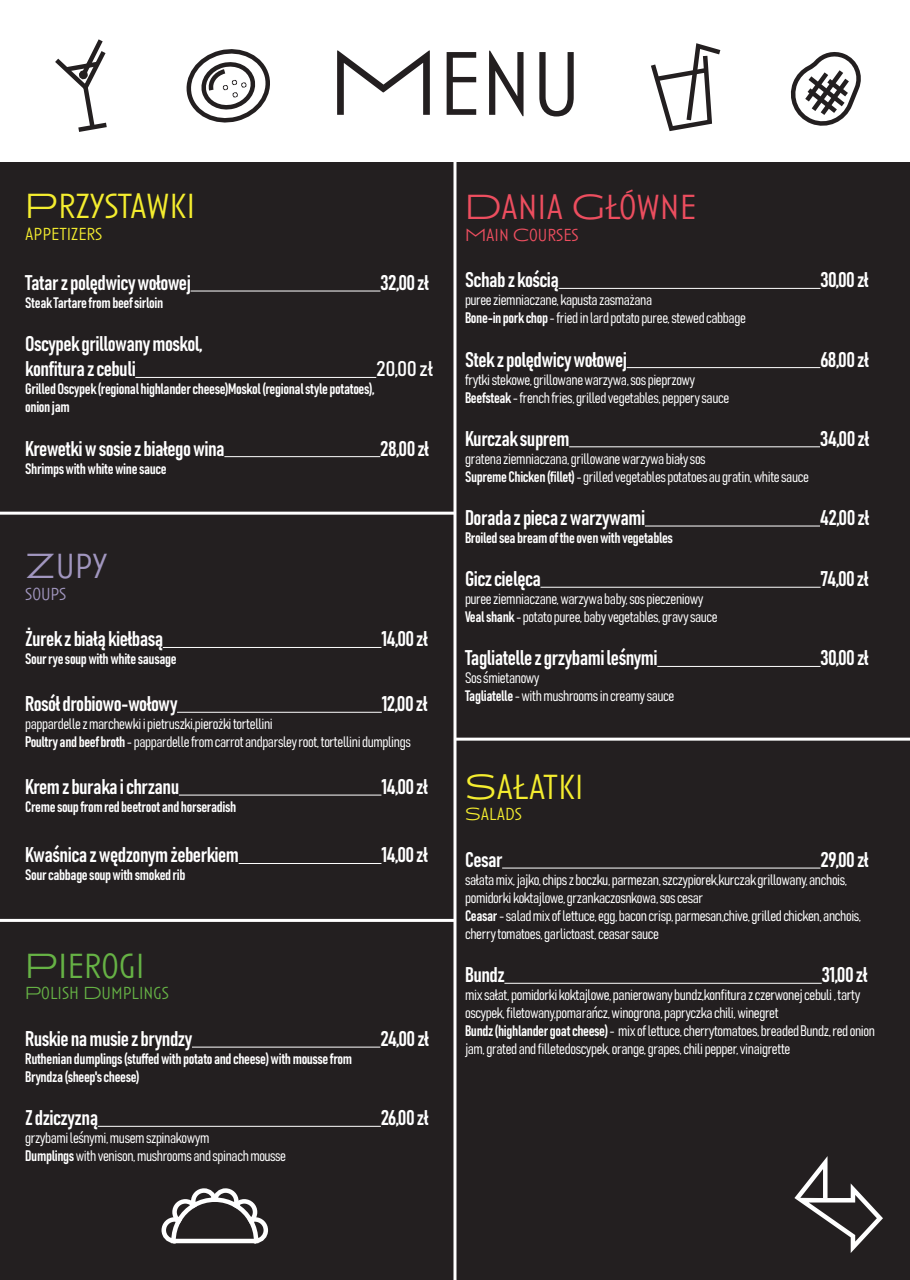
<style>
.page{position:relative;width:910px;height:1280px;background:#fff}
.page>*{position:absolute;margin:0;border:0;box-sizing:border-box;transform-origin:0 0}
.t1{font:300 93.15px "Anisette Std";color:#231f20}
.t2{font:300 36px "Anisette Std";color:#f4ed2f}
.t3{font:300 36px "Anisette Std";color:#ed4e5f}
.t4{font:300 36px "Anisette Std";color:#66b245}
.t5{font:300 36px "Anisette Std";color:#a196bf}
.t6{font:21px/25.2px "Bahnschrift";letter-spacing:-.025em;color:#fff}
.t7{font:300 18px "Anisette Std";color:#f4ed2f}
.t8{font:300 18px "Anisette Std";color:#66b245}
.t9{font:300 18px "Anisette Std";color:#ed4e5f}
.t10{font:300 18px "Anisette Std";color:#a196bf}
.t11{font:15px/18px "Bahnschrift";letter-spacing:-.025em;color:#fff}
</style>
<div class="page">
<div style="left:0;top:161px;width:910px;height:1119px;background:#231f20"></div>
<hr style="left:453px;top:161px;width:3px;height:1119px;background:#fff">
<svg style="left:790px;top:52px;width:71px;height:74px"></svg>
<svg style="left:651px;top:43px;width:70px;height:89px"></svg>
<svg style="left:186px;top:49px;width:84px;height:74px"></svg>
<svg style="left:55px;top:39px;width:52px;height:93px"></svg>
<div style="left:79px;top:70px;width:9px;height:9px;border:4px solid #231f20;border-radius:50%"></div>
<hr style="left:191px;top:291px;width:189px;height:1px;background:#fff">
<hr style="left:135px;top:377px;width:241px;height:1px;background:#fff">
<hr style="left:224px;top:456px;width:156px;height:1px;background:#fff">
<hr style="left:163px;top:647px;width:218px;height:1px;background:#fff">
<hr style="left:177px;top:712px;width:205px;height:1px;background:#fff">
<hr style="left:179px;top:795px;width:202px;height:1px;background:#fff">
<hr style="left:239px;top:863px;width:142px;height:1px;background:#fff">
<hr style="left:192px;top:1047px;width:188px;height:1px;background:#fff">
<hr style="left:98px;top:1126px;width:283px;height:1px;background:#fff">
<hr style="left:559px;top:288px;width:261px;height:1px;background:#fff">
<hr style="left:627px;top:367px;width:193px;height:1px;background:#fff">
<hr style="left:569px;top:447px;width:251px;height:1px;background:#fff">
<hr style="left:645px;top:526px;width:175px;height:1px;background:#fff">
<hr style="left:540px;top:587px;width:281px;height:1px;background:#fff">
<hr style="left:657px;top:666px;width:163px;height:1px;background:#fff">
<hr style="left:502px;top:868px;width:318px;height:1px;background:#fff">
<hr style="left:504px;top:983px;width:318px;height:1px;background:#fff">
<hr style="left:0;top:512px;width:455px;height:3px;background:#fff">
<hr style="left:0;top:919px;width:455px;height:3px;background:#fff">
<hr style="left:455px;top:738px;width:455px;height:3px;background:#fff">
<svg style="left:161px;top:1188px;width:108px;height:56px"></svg>
<svg style="left:794px;top:1156px;width:89px;height:97px"></svg>
<h1 class="t1" style="left:329px;top:34px;width:254px">MENU</h1>
<h2 class="t2" style="left:25px;top:187px;width:172px">PRZYSTAWKI</h2>
<p class="t7" style="left:25px;top:224px;width:79px">APPETIZERS</p>
<h3 class="t6" style="left:25px;top:270px;width:167px">Tatar z polędwicy wołowej</h3>
<h3 class="t6" style="left:380px;top:270px;width:50px">32,00 zł</h3>
<p class="t11" style="left:25px;top:293px;width:140px">Steak Tartare from beef sirloin</p>
<h3 class="t6" style="left:25px;top:331px;width:179px">Oscypek grillowany moskol, konfitura z cebuli</h3>
<h3 class="t6" style="left:376px;top:356px;width:58px">20,00 zł</h3>
<p class="t11" style="left:25px;top:380px;width:351px">Grilled Oscypek (regional highlander cheese)Moskol (regional style potatoes), onion jam</p>
<h3 class="t6" style="left:25px;top:435px;width:201px">Krewetki w sosie z białego wina</h3>
<h3 class="t6" style="left:380px;top:435px;width:50px">28,00 zł</h3>
<p class="t11" style="left:25px;top:459px;width:143px">Shrimps with white wine sauce</p>
<h2 class="t5" style="left:25px;top:547px;width:84px">ZUPY</h2>
<p class="t10" style="left:25px;top:584px;width:43px">SOUPS</p>
<h3 class="t6" style="left:25px;top:626px;width:140px">Żurek z białą kiełbasą</h3>
<h3 class="t6" style="left:381px;top:626px;width:48px">14,00 zł</h3>
<p class="t11" style="left:25px;top:650px;width:153px">Sour rye soup with white sausage</p>
<h3 class="t6" style="left:25px;top:691px;width:154px">Rosół drobiowo-wołowy</h3>
<h3 class="t6" style="left:382px;top:691px;width:47px">12,00 zł</h3>
<p class="t11" style="left:25px;top:715px;width:387px">pappardelle z marchewki i pietruszki,pierożki tortellini<br>Poultry and beef broth -pappardelle from carrot andparsley root, tortellini dumplings</p>
<h3 class="t6" style="left:25px;top:774px;width:156px">Krem z buraka i chrzanu</h3>
<h3 class="t6" style="left:381px;top:774px;width:48px">14,00 zł</h3>
<p class="t11" style="left:25px;top:797px;width:213px">Creme soup from red beetroot and horseradish</p>
<h3 class="t6" style="left:25px;top:842px;width:215px">Kwaśnica z wędzonym żeberkiem</h3>
<h3 class="t6" style="left:381px;top:842px;width:48px">14,00 zł</h3>
<p class="t11" style="left:25px;top:866px;width:162px">Sour cabbage soup with smoked rib</p>
<h2 class="t4" style="left:25px;top:946px;width:121px">PIEROGI</h2>
<p class="t8" style="left:25px;top:984px;width:145px">POLISH DUMPLINGS</p>
<h3 class="t6" style="left:25px;top:1026px;width:169px">Ruskie na musie z bryndzy</h3>
<h3 class="t6" style="left:380px;top:1026px;width:50px">24,00 zł</h3>
<p class="t11" style="left:25px;top:1049px;width:329px">Ruthenian dumplings (stuffed with potato and cheese) with mousse from<br>Bryndza (sheep's cheese)</p>
<h3 class="t6" style="left:25px;top:1105px;width:75px">Z dziczyzną</h3>
<h3 class="t6" style="left:381px;top:1105px;width:49px">26,00 zł</h3>
<p class="t11" style="left:25px;top:1129px;width:263px">grzybami leśnymi, musem szpinakowym<br>Dumplings with venison, mushrooms and spinach mousse</p>
<h2 class="t3" style="left:465px;top:188px;width:233px">DANIA GŁÓWNE</h2>
<p class="t9" style="left:465px;top:225px;width:115px">MAIN COURSES</p>
<h3 class="t6" style="left:465px;top:267px;width:96px">Schab z kością</h3>
<h3 class="t6" style="left:820px;top:267px;width:50px">30,00 zł</h3>
<p class="t11" style="left:465px;top:291px;width:282px">puree ziemniaczane, kapusta zasmażana<br>Bone-in pork chop -fried in lard potato puree, stewed cabbage</p>
<h3 class="t6" style="left:465px;top:346px;width:164px">Stek z polędwicy wołowej</h3>
<h3 class="t6" style="left:820px;top:346px;width:50px">68,00 zł</h3>
<p class="t11" style="left:465px;top:370px;width:266px">frytki stekowe, grillowane warzywa, sos pieprzowy<br>Beefsteak -french fries, grilled vegetables, peppery sauce</p>
<h3 class="t6" style="left:465px;top:425px;width:106px">Kurczak suprem</h3>
<h3 class="t6" style="left:820px;top:425px;width:51px">34,00 zł</h3>
<p class="t11" style="left:465px;top:449px;width:345px">gratena ziemniaczana, grillowane warzywa biały sos<br>Supreme Chicken (fillet) -grilled vegetables potatoes au gratin, white sauce</p>
<h3 class="t6" style="left:465px;top:505px;width:182px">Dorada z pieca z warzywami</h3>
<h3 class="t6" style="left:820px;top:505px;width:51px">42,00 zł</h3>
<p class="t11" style="left:465px;top:528px;width:209px">Broiled sea bream of the oven with vegetables</p>
<h3 class="t6" style="left:465px;top:566px;width:77px">Gicz cielęca</h3>
<h3 class="t6" style="left:821px;top:566px;width:50px">74,00 zł</h3>
<p class="t11" style="left:465px;top:590px;width:254px">puree ziemniaczane, warzywa baby, sos pieczeniowy<br>Veal shank -potato puree, baby vegetables, gravy sauce</p>
<h3 class="t6" style="left:465px;top:645px;width:194px">Tagliatelle z grzybami leśnymi</h3>
<h3 class="t6" style="left:820px;top:645px;width:50px">30,00 zł</h3>
<p class="t11" style="left:465px;top:669px;width:211px">Sos śmietanowy<br>Tagliatelle -with mushrooms in creamy sauce</p>
<h2 class="t2" style="left:465px;top:767px;width:120px">SAŁATKI</h2>
<p class="t7" style="left:465px;top:805px;width:58px">SALADS</p>
<h3 class="t6" style="left:465px;top:847px;width:39px">Cesar</h3>
<h3 class="t6" style="left:820px;top:847px;width:50px">29,00 zł</h3>
<p class="t11" style="left:465px;top:870px;width:398px">sałata mix, jajko, chips z boczku, parmezan, szczypiorek,kurczak grillowany, anchois, pomidorki koktajlowe, grzankaczosnkowa, sos cesar<br>Ceasar -salad mix of lettuce, egg, bacon crisp, parmesan,chive, grilled chicken, anchois, cherry tomatoes, garlictoast, ceasar sauce</p>
<h3 class="t6" style="left:465px;top:962px;width:41px">Bundz</h3>
<h3 class="t6" style="left:822px;top:962px;width:47px">31,00 zł</h3>
<p class="t11" style="left:465px;top:986px;width:411px">mix sałat, pomidorki koktajlowe, panierowany bundz,konfitura z czerwonej cebuli , tarty oscypek, filetowany,pomarańcz, winogrona, papryczka chili, winegret<br>Bundz (highlander goat cheese) - mix of lettuce, cherrytomatoes, breaded Bundz, red onion jam, grated and filletedoscypek, orange, grapes, chili pepper, vinaigrette</p>
</div>
